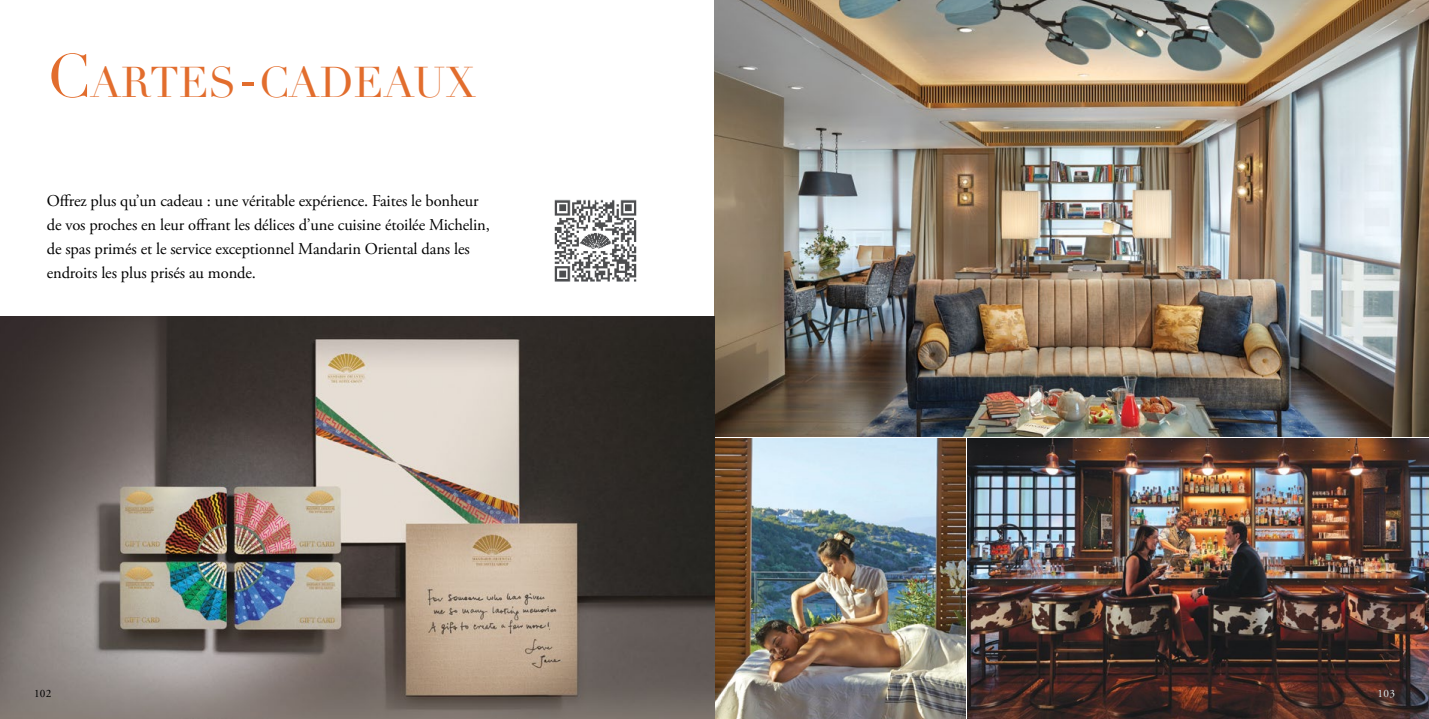
<style>
.page{position:relative;width:1429px;height:719px;background:#fff}
.page>*{position:absolute;margin:0;border:0;box-sizing:border-box;transform-origin:0 0}
.t1{font:42px "Didot";color:#e26d2d}
.t2{font:16.5px/24px "Adobe Garamond Pro";letter-spacing:-.015em;color:#000}
.t3{font:11.25px "Adobe Garamond Pro";color:#000}
.t4{font:11.25px "Adobe Garamond Pro";color:#fff}
.s1{font-size:60px}
</style>
<div class="page">
<img style="left:714px;top:0;width:715px;height:436px">
<img style="left:714px;top:438px;width:251px;height:281px">
<img style="left:967px;top:438px;width:462px;height:281px">
<img style="left:0;top:317px;width:714px;height:402px">
<img style="left:554px;top:199px;width:83px;height:83px">
<h1 class="t1" style="left:47px;top:57px;width:432px"><span class="s1">C</span>ARTES<span class="s1">-</span>CADEAUX</h1>
<p class="t2" style="left:47px;top:189px;width:444px">Offrez plus qu’un cadeau : une véritable expérience. Faites le bonheur de vos proches en leur offrant les délices d’une cuisine étoilée Michelin, de spas primés et le service exceptionnel Mandarin Oriental dans les endroits les plus prisés au monde.</p>
<p class="t3" style="left:34px;top:687px;width:19px">102</p>
<p class="t4" style="left:1377px;top:687px;width:19px">103</p>
</div>
